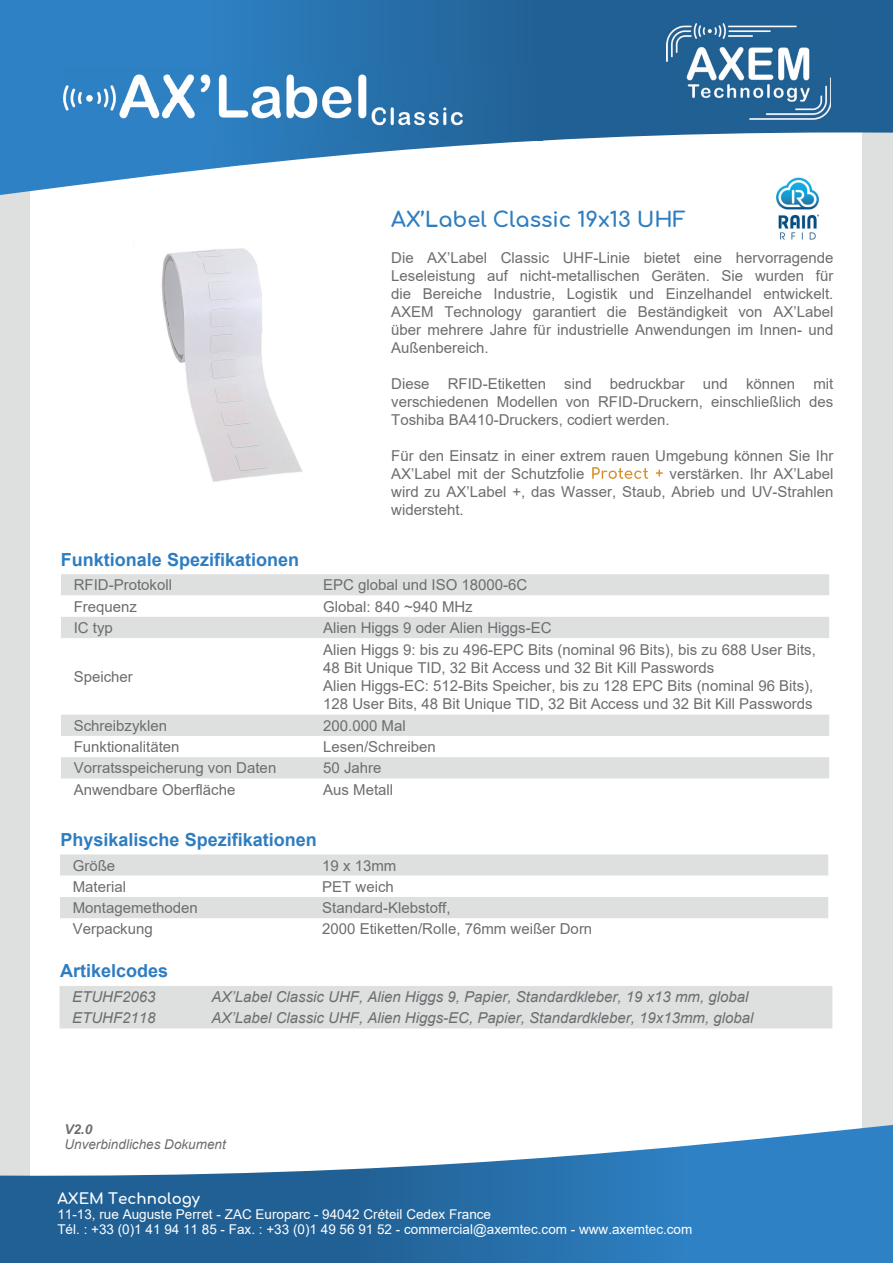
<style>
.page{position:relative;width:893px;height:1263px;background:#fff}
.page>*{position:absolute;margin:0;border:0;box-sizing:border-box;transform-origin:0 0}
.t1{font:700 21px "Comfortaa";color:#2e7dc1}
.t2{font:700 18px "Arial";color:#2e7dc1}
.t3{font:15px/18px "Arial";color:#6c6d70;text-align:justify}
.t4{font:italic 15px "Arial";color:#6c6d70}
.t5{font:700 15px "Comfortaa";color:#fff}
.t6{font:13.5px/15px "Arial";color:#fff}
.t7{font:italic 13.5px "Arial";color:#6c6d70}
.t8{font:italic 700 13.5px "Arial";color:#6c6d70}
.s1{font-family:"Comfortaa";font-weight:700;color:#fff}
</style>
<div class="page">
<div style="left:0;top:64px;width:893px;height:1199px;background:#dedfdf"></div>
<div style="left:31px;top:71px;width:831px;height:1137px;background:#fff"></div>
<svg style="left:0;top:0;width:893px;height:195px"></svg>
<svg style="left:0;top:1125px;width:893px;height:138px"></svg>
<img style="left:64px;top:67px;width:479px;height:73px">
<img style="left:666px;top:24px;width:165px;height:95px">
<img style="left:775px;top:176px;width:45px;height:64px">
<img style="left:133px;top:242px;width:169px;height:240px">
<div style="left:61px;top:574px;width:768px;height:21px;background:#dedfdf"></div>
<svg style="left:61px;top:595px;width:768px;height:184px"></svg>
<svg style="left:61px;top:617px;width:768px;height:161px"></svg>
<svg style="left:60px;top:854px;width:768px;height:22px;background:#dfe0e0"></svg>
<div style="left:60px;top:897px;width:768px;height:21px;background:#dedfdf"></div>
<div style="left:60px;top:986px;width:772px;height:42px;background:#dedfdf"></div>
<h1 class="t1" style="left:391px;top:200px;width:296px">AX’Label Classic 19x13 UHF</h1>
<p class="t3" style="left:391px;top:248px;width:444px">Die AX’Label Classic UHF-Linie bietet eine hervorragende Leseleistung auf nicht-metallischen Geräten. Sie wurden für die Bereiche Industrie, Logistik und Einzelhandel entwickelt.<br>AXEM Technology garantiert die Beständigkeit von AX’Label über mehrere Jahre für industrielle Anwendungen im Innen- und Außenbereich.</p>
<p class="t3" style="left:391px;top:374px;width:444px">Diese RFID-Etiketten sind bedruckbar und können mit verschiedenen Modellen von RFID-Druckern, einschließlich des Toshiba BA410-Druckers, codiert werden.</p>
<p class="t3" style="left:391px;top:446px;width:444px">Für den Einsatz in einer extrem rauen Umgebung können Sie Ihr AX’Label mit der Schutzfolie <span class="s1">Protect +</span> verstärken. Ihr AX’Label wird zu AX’Label +, das Wasser, Staub, Abrieb und UV-Strahlen widersteht.</p>
<p class="t2" style="left:61px;top:547px;width:240px">Funktionale Spezifikationen</p>
<p class="t3" style="left:74px;top:576px;width:100px">RFID-Protokoll</p>
<p class="t3" style="left:323px;top:576px;width:206px">EPC global und ISO 18000-6C</p>
<p class="t3" style="left:74px;top:597px;width:65px">Frequenz</p>
<p class="t3" style="left:323px;top:597px;width:151px">Global: 840 ~940 MHz</p>
<p class="t3" style="left:74px;top:618px;width:41px">IC typ</p>
<p class="t3" style="left:323px;top:618px;width:230px">Alien Higgs 9 oder Alien Higgs-EC</p>
<p class="t3" style="left:74px;top:667px;width:61px">Speicher</p>
<p class="t3" style="left:323px;top:640px;width:494px;text-align:left">Alien Higgs 9: bis zu 496-EPC Bits (nominal 96 Bits), bis zu 688 User Bits, 48 Bit Unique TID, 32 Bit Access und 32 Bit Kill Passwords<br>Alien Higgs-EC: 512-Bits Speicher, bis zu 128 EPC Bits (nominal 96 Bits), 128 User Bits, 48 Bit Unique TID, 32 Bit Access und 32 Bit Kill Passwords</p>
<p class="t3" style="left:74px;top:716px;width:95px">Schreibzyklen</p>
<p class="t3" style="left:323px;top:716px;width:84px">200.000 Mal</p>
<p class="t3" style="left:74px;top:738px;width:107px">Funktionalitäten</p>
<p class="t3" style="left:323px;top:738px;width:114px">Lesen/Schreiben</p>
<p class="t3" style="left:74px;top:759px;width:204px">Vorratsspeicherung von Daten</p>
<p class="t3" style="left:323px;top:759px;width:60px">50 Jahre</p>
<p class="t3" style="left:74px;top:780px;width:163px">Anwendbare Oberfläche</p>
<p class="t3" style="left:323px;top:780px;width:72px">Aus Metall</p>
<p class="t2" style="left:61px;top:827px;width:258px">Physikalische Spezifikationen</p>
<p class="t3" style="left:73px;top:856px;width:44px">Größe</p>
<p class="t3" style="left:322px;top:856px;width:76px">19 x 13mm</p>
<p class="t3" style="left:73px;top:877px;width:55px">Material</p>
<p class="t3" style="left:322px;top:877px;width:73px">PET weich</p>
<p class="t3" style="left:73px;top:899px;width:127px">Montagemethoden</p>
<p class="t3" style="left:322px;top:899px;width:130px">Standard-Klebstoff,</p>
<p class="t3" style="left:73px;top:920px;width:82px">Verpackung</p>
<p class="t3" style="left:322px;top:920px;width:272px">2000 Etiketten/Rolle, 76mm weißer Dorn</p>
<p class="t2" style="left:60px;top:958px;width:110px">Artikelcodes</p>
<p class="t4" style="left:72px;top:987px;width:85px">ETUHF2063</p>
<p class="t4" style="left:212px;top:987px;width:538px">AX’Label Classic UHF, Alien Higgs 9, Papier, Standardkleber, 19 x13 mm, global</p>
<p class="t4" style="left:72px;top:1008px;width:85px">ETUHF2118</p>
<p class="t4" style="left:212px;top:1008px;width:543px">AX’Label Classic UHF, Alien Higgs-EC, Papier, Standardkleber, 19x13mm, global</p>
<p class="t8" style="left:64px;top:1120px;width:29px">V2.0</p>
<p class="t7" style="left:64px;top:1135px;width:163px">Unverbindliches Dokument</p>
<p class="t5" style="left:57px;top:1185px;width:144px">AXEM Technology</p>
<p class="t6" style="left:57px;top:1207px;width:636px">11-13, rue Auguste Perret - ZAC Europarc - 94042 Créteil Cedex France<br>Tél. : +33 (0)1 41 94 11 85 - Fax. : +33 (0)1 49 56 91 52 - commercial@axemtec.com - www.axemtec.com</p>
</div>
